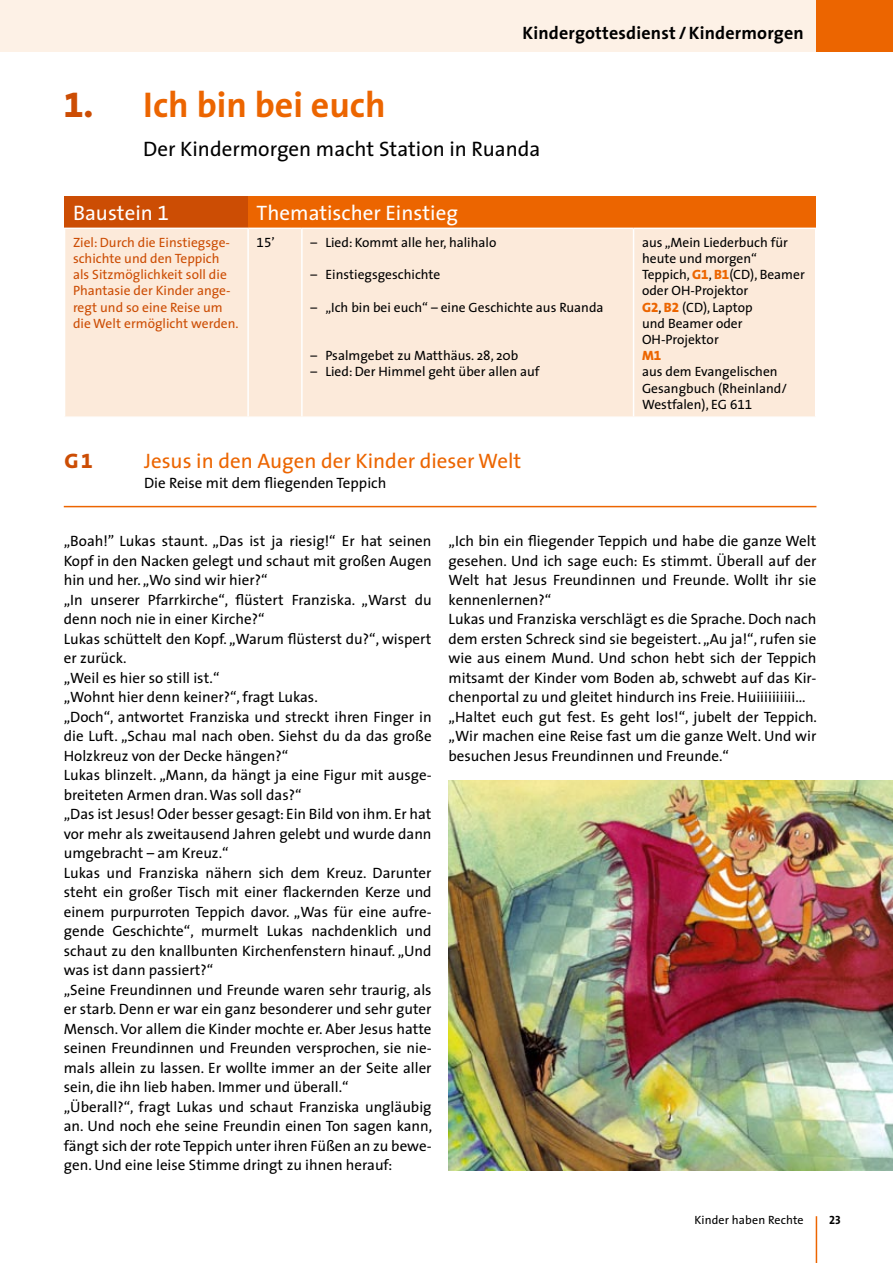
<style>
.page{position:relative;width:893px;height:1263px;background:#fff}
.page>*{position:absolute;margin:0;border:0;box-sizing:border-box;transform-origin:0 0}
.t1{font:700 36px "The Sans";color:#ec6500}
.t2{font:21px "The Sans";color:#000}
.t3{font:21px "The Sans";color:#ec6500}
.t4{font:21px "The Sans";color:#fff}
.t5{font:800 21px "The Sans";color:#cc4d04}
.t6{font:700 18px "The Sans";letter-spacing:.01em;color:#000}
.t7{font:15px/19.5px "The Sans";color:#000}
.t8{font:13.5px/16.2px "The Sans";color:#000}
.t9{font:13.5px/16.2px "The Sans";color:#cc4d04}
.t10{font:13.5px "The Sans Expert";color:#000}
.t11{font:12px "The Sans";letter-spacing:.01em;color:#000}
.t12{font:12px "The Sans Bold Caps";color:#000}
.s1{font-family:"The Sans Extra Bold Expert";font-weight:400;color:#cc4d04}
.s2{font-family:"The Sans Expert"}
.s3{font-family:"The Sans"}
.s4{font-family:"The Sans Extra Bold Expert";font-weight:400}
.s5{font-weight:800;color:#ec6500}
.s6{font-family:"The Sans Extra Bold Expert";color:#ec6500}
</style>
<div class="page">
<div style="left:65px;top:196px;width:183px;height:32px;background:#cc4d04"></div>
<div style="left:248px;top:196px;width:568px;height:32px;background:#ec6500"></div>
<div style="left:65px;top:229px;width:750px;height:187px;background:#fceada"></div>
<hr style="left:247px;top:229px;width:2px;height:187px;background:#fff">
<hr style="left:301px;top:229px;width:2px;height:187px;background:#fff">
<hr style="left:633px;top:229px;width:1px;height:187px;background:#fff">
<img style="left:449px;top:780px;width:444px;height:390px">
<hr style="left:64px;top:506px;width:752px;height:1px;background:#ec6500">
<hr style="left:816px;top:1216px;width:1px;height:47px;background:#ec6500">
<div style="left:0;top:0;width:893px;height:51px;background:#fdf1e6"></div>
<div style="left:816px;top:0;width:77px;height:51px;background:#ec6500"></div>
<p class="t6" style="left:523px;top:17px;width:283px">Kindergottesdienst /Kindermorgen</p>
<h1 class="t1" style="left:64px;top:75px;width:323px"><span class="s1">1.</span> Ich bin bei euch</h1>
<h2 class="t2" style="left:143px;top:132px;width:399px">Der Kindermorgen macht Station in Ruanda</h2>
<h2 class="t4" style="left:73px;top:195px;width:98px">Baustein <span class="s2">1</span></h2>
<h2 class="t4" style="left:257px;top:195px;width:203px">Thematischer Einstieg</h2>
<p class="t9" style="left:73px;top:234px;width:167px">Ziel: Durch die Einstiegsge&shy;schichte und den Teppich als Sitzmöglichkeit soll die<br>Phantasie der Kinder ange&shy;regt und so eine Reise um die Welt ermöglicht werden.</p>
<p class="t10" style="left:257px;top:231px;width:20px">15<span class="s3">’</span></p>
<p class="t8" style="left:310px;top:234px;width:188px">– Lied: Kommt alle her, halihalo</p>
<p class="t8" style="left:310px;top:266px;width:131px">– Einstiegsgeschichte</p>
<p class="t8" style="left:310px;top:298px;width:295px">– „Ich bin bei euch“ – eine Geschichte aus Ruanda</p>
<p class="t8" style="left:310px;top:347px;width:209px">– Psalmgebet zu Matthäus. 28, 20b</p>
<p class="t8" style="left:310px;top:363px;width:231px">– Lied: Der Himmel geht über allen auf</p>
<h2 class="t5" style="left:65px;top:444px;width:30px">G<span class="s4">1</span></h2>
<h2 class="t3" style="left:144px;top:444px;width:379px">Jesus in den Augen der Kinder dieser Welt</h2>
<p class="t7" style="left:144px;top:473px;width:244px">Die Reise mit dem fliegenden Teppich</p>
<p class="t8" style="left:642px;top:234px;width:164px">aus „Mein Liederbuch für heute und morgen“<br>Teppich, <span class="s5">G</span><span class="s6">1</span>, <span class="s5">B</span><span class="s6">1</span>(CD), Beamer oder OH-Projektor<br><span class="s5">G</span><span class="s6">2</span>, <span class="s5">B</span><span class="s6">2</span> (CD), Laptop<br>und Beamer oder<br>OH-Projektor<br><span class="s5">M</span><span class="s6">1<br></span>aus dem Evangelischen<br>Gesangbuch (Rheinland/<br>Westfalen), EG <span class="s2">611</span></p>
<p class="t7" style="left:64px;top:531px;width:370px">„Boah!” Lukas staunt. „Das ist ja riesig!“ Er hat seinen Kopf in den Nacken gelegt und schaut mit großen Augen hin und her. „Wo sind wir hier?“<br>„In unserer Pfarrkirche“, flüstert Franziska. „Warst du denn noch nie in einer Kirche?“<br>Lukas schüttelt den Kopf. „Warum flüsterst du?“, wispert er zurück.<br>„Weil es hier so still ist.“<br>„Wohnt hier denn keiner?“, fragt Lukas.<br>„Doch“, antwortet Franziska und streckt ihren Finger in die Luft. „Schau mal nach oben. Siehst du da das große Holzkreuz von der Decke hängen?“<br>Lukas blinzelt. „Mann, da hängt ja eine Figur mit ausge&shy;breiteten Armen dran. Was soll das?“<br>„Das ist Jesus! Oder besser gesagt: Ein Bild von ihm. Er hat vor mehr als zweitausend Jahren gelebt und wurde dann umgebracht – am Kreuz.“<br>Lukas und Franziska nähern sich dem Kreuz. Darunter steht ein großer Tisch mit einer flackernden Kerze und einem purpurroten Teppich davor. „Was für eine aufre&shy;gende Geschichte“, murmelt Lukas nachdenklich und schaut zu den knallbunten Kirchenfenstern hinauf. „Und was ist dann passiert?“<br>„Seine Freundinnen und Freunde waren sehr traurig, als er starb. Denn er war ein ganz besonderer und sehr guter Mensch. Vor allem die Kinder mochte er. Aber Jesus hatte seinen Freundinnen und Freunden versprochen, sie nie&shy;mals allein zu lassen. Er wollte immer an der Seite aller sein, die ihn lieb haben. Immer und überall.“<br>„Überall?“, fragt Lukas und schaut Franziska ungläubig an. Und noch ehe seine Freundin einen Ton sagen kann, fängt sich der rote Teppich unter ihren Füßen an zu bewe&shy;gen. Und eine leise Stimme dringt zu ihnen herauf:</p>
<p class="t7" style="left:449px;top:531px;width:370px">„Ich bin ein fliegender Teppich und habe die ganze Welt gesehen. Und ich sage euch: Es stimmt. Überall auf der Welt hat Jesus Freundinnen und Freunde. Wollt ihr sie kennenlernen?“<br>Lukas und Franziska verschlägt es die Sprache. Doch nach dem ersten Schreck sind sie begeistert. „Au ja!“, rufen sie wie aus einem Mund. Und schon hebt sich der Teppich mitsamt der Kinder vom Boden ab, schwebt auf das Kir&shy;chenportal zu und gleitet hindurch ins Freie. Huiiiiiiiiii... „Haltet euch gut fest. Es geht los!“, jubelt der Teppich. „Wir machen eine Reise fast um die ganze Welt. Und wir besuchen Jesus Freundinnen und Freunde.“</p>
<p class="t11" style="left:694px;top:1210px;width:111px">Kinder haben Rechte</p>
<p class="t12" style="left:829px;top:1210px;width:13px">23</p>
</div>
